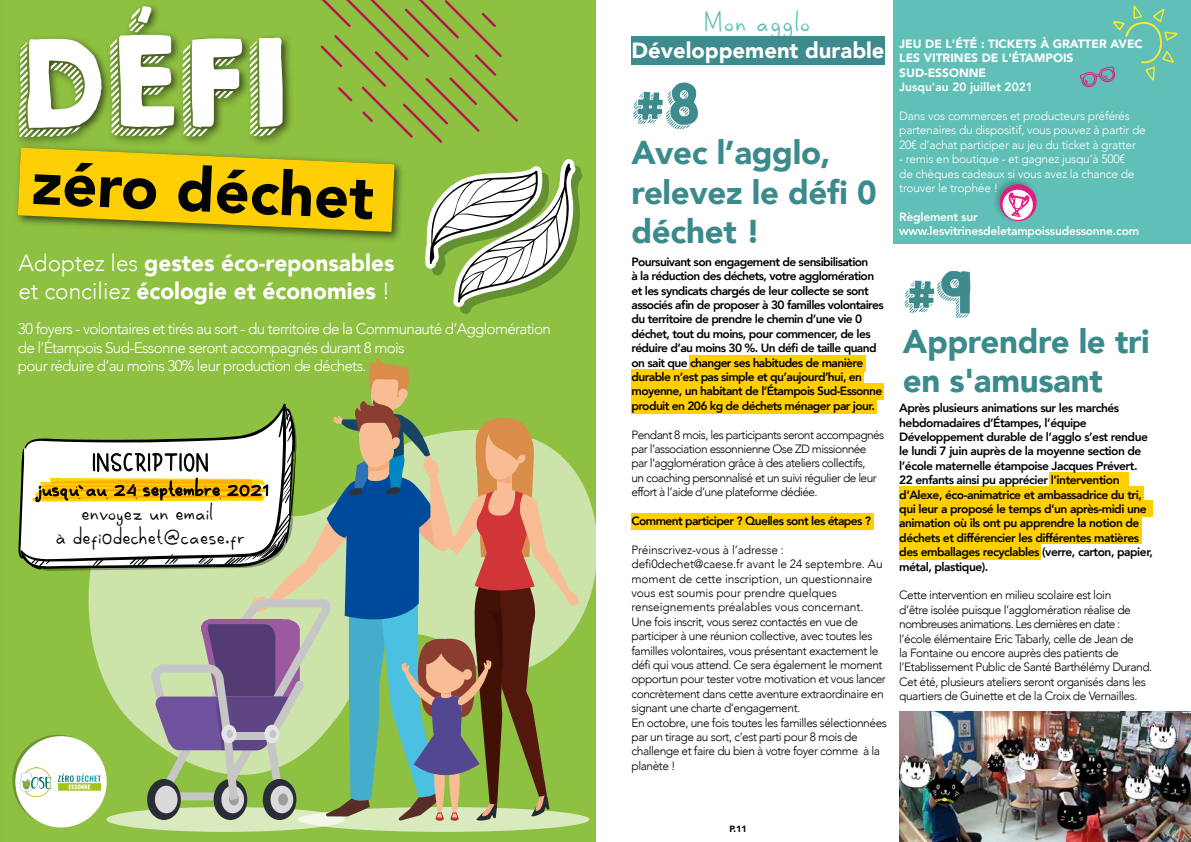
<style>
.page{position:relative;width:1191px;height:842px;background:#fff}
.page>*{position:absolute;margin:0;border:0;box-sizing:border-box;transform-origin:0 0}
.t1{font:110.1px "KGHAPPY";color:#fff}
.t2{font:900 61px "Avenir";color:#010202}
.t3{font:51px "KGHAPPY";color:#3d8b8c}
.t4{font:35px "Melonhunter";color:#5cbdb7}
.t5{font:900 33px/39.6px "Avenir";letter-spacing:-.01em;color:#3c8b8c}
.t6{font:29.2px/24.2px "Melonhunter";letter-spacing:-.035em;color:#000;text-align:center}
.t7{font:900 23.3px/27.9px "Avenir";color:#fff}
.t8{font:900 22px "Avenir";color:#fff}
.t9{font:300 15.3px/18.4px "Avenir";letter-spacing:-.045em;color:#fff}
.t10{font:300 12px/14.4px "Avenir";letter-spacing:-.04em;color:#000}
.t11{font:800 12px/14.4px "Avenir";letter-spacing:-.05em;color:#000}
.t12{font:300 12px/14.4px "Avenir";letter-spacing:-.02em;color:#fff}
.t13{font:900 12px/14.4px "Avenir";color:#fff}
.t14{font:800 12px/14.4px "Avenir";letter-spacing:-.02em;color:#fff}
.t15{font:800 12px "Avenir";color:#fff}
.t16{font:900 9px "Avenir";color:#000}
.s1{font-weight:300}
</style>
<div class="page">
<div style="left:631px;top:514px;width:243px;height:16px;background:#ffcf00"></div>
<div style="left:893px;top:0;width:298px;height:243px;background:#60bfb7"></div>
<div style="left:0;top:0;width:595px;height:842px;background:#8ec041"></div>
<div style="left:15px;top:736px;width:92px;height:91px;background:#fff;border-radius:50%"></div>
<svg style="left:579px;top:478px;width:16px;height:144px;fill:#cce3aa"></svg>
<div style="left:106px;top:807px;width:239px;height:25px;background:#d9eabf;border-radius:50%"></div>
<svg style="left:298px;top:807px;width:291px;height:25px;background:#d9e9bf"></svg>
<svg style="left:18px;top:1px;width:564px;height:313px"></svg>
<svg style="left:1079px;top:6px;width:98px;height:81px"></svg>
<svg style="left:995px;top:180px;width:42px;height:42px"></svg>
<div style="left:631px;top:36px;width:254px;height:29px;background:#3d8b8c"></div>
<div style="left:688px;top:355px;width:177px;height:16px;background:#ffcf00"></div>
<div style="left:631px;top:369px;width:232px;height:17px;background:#ffcf00"></div>
<div style="left:631px;top:383px;width:252px;height:16px;background:#ffcf00"></div>
<div style="left:631px;top:397px;width:246px;height:16px;background:#ffcf00"></div>
<img style="left:899px;top:711px;width:292px;height:131px">
<div style="left:1049px;top:472px;width:80px;height:17px;background:#ffcf00"></div>
<div style="left:899px;top:486px;width:244px;height:16px;background:#ffcf00"></div>
<div style="left:899px;top:501px;width:254px;height:16px;background:#ffcf00"></div>
<div style="left:899px;top:515px;width:242px;height:17px;background:#ffcf00"></div>
<div style="left:899px;top:527px;width:242px;height:17px;background:#ffcf00"></div>
<div style="left:899px;top:543px;width:141px;height:17px;background:#ffcf00"></div>
<svg style="left:18px;top:358px;width:561px;height:463px"></svg>
<h1 class="t1" style="left:15px;top:-2px;width:274px">DÉFI</h1>
<h2 class="t2" style="left:35px;top:129px;width:344px;rotate:3deg">zéro déchet</h2>
<h3 class="t7" style="left:18px;top:249px;width:378px"><span class="s1">Adoptez les</span> gestes éco-reponsables <span class="s1">et conciliez</span> écologie et économies <span class="s1">!</span></h3>
<p class="t9" style="left:18px;top:320px;width:534px">30 foyers - volontaires et tirés au sort - du territoire de la Communauté d’Agglomération de l’Étampois Sud-Essonne seront accompagnés durant 8 mois<br>pour réduire d’au moins 30% leur production de déchets.</p>
<h3 class="t6" style="left:38px;top:453px;width:233px">INSCRIPTION<br>jusqu au 24 septembre 2021 envoyez un email<br>a defi0dechet@caese.fr</h3>
<h3 class="t4" style="left:704px;top:9px;width:108px">Mon agglo</h3>
<h3 class="t8" style="left:631px;top:31px;width:254px">Développement durable</h3>
<h3 class="t3" style="left:631px;top:65px;width:70px">#8</h3>
<h3 class="t5" style="left:631px;top:132px;width:247px">Avec l’agglo, relevez le défi 0 déchet !</h3>
<p class="t11" style="left:631px;top:254px;width:254px">Poursuivant son engagement de sensibilisation<br>à la réduction des déchets, votre agglomération et les syndicats chargés de leur collecte se sont associés afin de proposer à 30 familles volontaires du territoire de prendre le chemin d’une vie 0 déchet, tout du moins, pour commencer, de les réduire d’au moins 30 %. Un défi de taille quand on sait que changer ses habitudes de manière durable n’est pas simple et qu’aujourd’hui, en moyenne, un habitant de l’Étampois Sud-Essonne produit en 206 kg de déchets ménager par jour.</p>
<p class="t10" style="left:631px;top:427px;width:254px">Pendant 8 mois, les participants seront accompagnés par l’association essonnienne Ose ZD missionnée par l’agglomération grâce à des ateliers collectifs,<br>un coaching personnalisé et un suivi régulier de leur effort à l’aide d’une plateforme dédiée.</p>
<p class="t11" style="left:631px;top:514px;width:241px">Comment participer ? Quelles sont les étapes ?</p>
<p class="t10" style="left:631px;top:542px;width:257px">Préinscrivez-vous à l’adresse : defi0dechet@caese.fr avant le 24 septembre. Au moment de cette inscription, un questionnaire vous est soumis pour prendre quelques renseignements préalables vous concernant.<br>Une fois inscrit, vous serez contactés en vue de participer à une réunion collective, avec toutes les familles volontaires, vous présentant exactement le défi qui vous attend. Ce sera également le moment opportun pour tester votre motivation et vous lancer concrètement dans cette aventure extraordinaire en signant une charte d’engagement.<br>En octobre, une fois toutes les familles sélectionnées par un tirage au sort, c’est parti pour 8 mois de challenge et faire du bien à votre foyer comme à la planète !</p>
<p class="t13" style="left:899px;top:36px;width:245px">JEU DE L'ÉTÉ : TICKETS À GRATTER AVEC<br>LES VITRINES DE L'ÉTAMPOIS<br>SUD-ESSONNE</p>
<p class="t15" style="left:899px;top:78px;width:135px">Jusqu'au 20 juillet 2021</p>
<p class="t12" style="left:899px;top:109px;width:248px">Dans vos commerces et producteurs préférés partenaires du dispositif, vous pouvez à partir de<br>20€ d’achat participer au jeu du ticket à gratter</p>
<p class="t12" style="left:899px;top:152px;width:237px">- remis en boutique - et gagnez jusqu’à 500€ de chèques cadeaux si vous avez la chance de trouver le trophée !</p>
<p class="t14" style="left:899px;top:209px;width:241px">Règlement sur www.lesvitrinesdeletampoissudessonne.com</p>
<h3 class="t3" style="left:903px;top:254px;width:71px">#9</h3>
<h3 class="t5" style="left:903px;top:321px;width:248px">Apprendre le tri en s'amusant</h3>
<p class="t11" style="left:899px;top:401px;width:255px">Après plusieurs animations sur les marchés hebdomadaires d’Étampes, l’équipe Développement durable de l’agglo s’est rendue le lundi 7 juin auprès de la moyenne section de l’école maternelle étampoise Jacques Prévert.<br>22 enfants ainsi pu apprécier l’intervention d’Alexe, éco-animatrice et ambassadrice du tri, qui leur a proposé le temps d’un après-midi une animation où ils ont pu apprendre la notion de déchets et différencier les différentes matières des emballages recyclables (verre, carton, papier, métal, plastique).</p>
<p class="t10" style="left:899px;top:588px;width:255px">Cette intervention en milieu scolaire est loin<br>d’être isolée puisque l’agglomération réalise de nombreuses animations. Les dernières en date : l’école élémentaire Eric Tabarly, celle de Jean de<br>la Fontaine ou encore auprès des patients de l’Etablissement Public de Santé Barthélémy Durand.<br>Cet été, plusieurs ateliers seront organisés dans les quartiers de Guinette et de la Croix de Vernailles.</p>
<p class="t16" style="left:729px;top:821px;width:19px">P.11</p>
</div>
